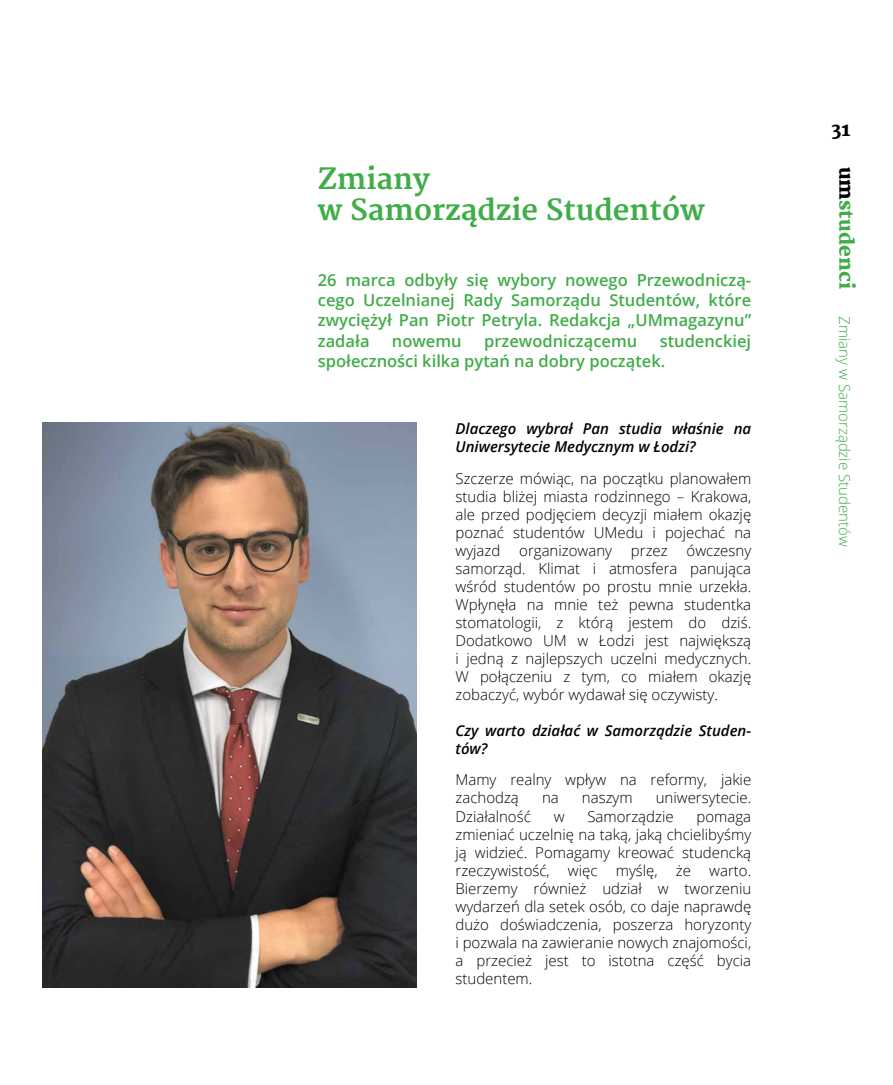
<style>
.page{position:relative;width:893px;height:1085px;background:#fff}
.page>*{position:absolute;margin:0;border:0;box-sizing:border-box;transform-origin:0 0}
.t1{font:700 28.5px/31.5px "Merriweather";color:#41ad49}
.t2{font:800 19.5px "Merriweather";color:#41ad49}
.t3{font:800 18.45px "Merriweather";color:#000}
.t4{font:600 16.5px/20.2px "Open Sans";color:#41ad49;text-align:justify}
.t5{font:300 15px/18px "Open Sans";color:#000;text-align:justify}
.t6{font:italic 600 15px/18px "Open Sans";color:#000}
.t7{font:300 15px "Open Sans";color:#41ad49}
.s1{color:#000}
</style>
<div class="page">
<img style="left:43px;top:422px;width:374px;height:565px">
<p class="t3" style="left:831px;top:119px;width:21px">31</p>
<h1 class="t1" style="left:318px;top:164px;width:388px">Zmiany<br>w Samorządzie Studentów</h1>
<h2 class="t2" style="left:858px;top:166px;width:124px;rotate:90deg"><span class="s1">um</span>studenci</h2>
<p class="t7" style="left:855px;top:316px;width:232px;rotate:90deg">Zmiany w Samorządzie Studentów</p>
<p class="t4" style="left:318px;top:269px;width:435px">26 marca odbyły się wybory nowego Przewodniczą&shy;cego Uczelnianej Rady Samorządu Studentów, które zwyciężył Pan Piotr Petryla. Redakcja „UMmagazynu” zadała</p>
<p class="t4" style="left:318px;top:330px;width:435px;text-indent:342px">studenckiej społeczności kilka pytań na dobry początek.</p>
<p class="t4" style="left:392px;top:330px;width:71px">nowemu</p>
<p class="t4" style="left:484px;top:330px;width:155px">przewodniczącemu</p>
<p class="t6" style="left:455px;top:419px;width:297px">Dlaczego wybrał Pan studia właśnie na<br>Uniwersytecie Medycznym w Łodzi?</p>
<p class="t5" style="left:455px;top:469px;width:297px">Szczerze mówiąc, na początku planowałem studia bliżej miasta rodzinnego – Krakowa, ale przed podjęciem decyzji miałem okazję poznać studentów UMedu i pojechać na wyjazd</p>
<p class="t5" style="left:455px;top:541px;width:297px;text-indent:231px">ówczesny samorząd. Klimat i atmosfera panująca wśród studentów po prostu mnie urzekła.<br>Wpłynęła na mnie też pewna studentka stomatologii, z którą jestem do dziś.<br>Dodatkowo UM w Łodzi jest największą i jedną z najlepszych uczelni medycznych.<br>W połączeniu z tym, co miałem okazję zobaczyć, wybór wydawał się oczywisty.</p>
<p class="t6" style="left:455px;top:721px;width:297px">Czy warto działać w Samorządzie Studen&shy;tów?</p>
<p class="t5" style="left:455px;top:770px;width:297px">Mamy realny wpływ na reformy, jakie zachodzą</p>
<p class="t5" style="left:519px;top:541px;width:94px">organizowany</p>
<p class="t5" style="left:631px;top:541px;width:38px">przez</p>
<p class="t5" style="left:542px;top:788px;width:18px">na</p>
<p class="t5" style="left:582px;top:788px;width:52px">naszym</p>
<p class="t5" style="left:656px;top:788px;width:97px">uniwersytecie.</p>
<p class="t5" style="left:455px;top:806px;width:77px">Działalność</p>
<p class="t5" style="left:554px;top:806px;width:12px">w</p>
<p class="t5" style="left:587px;top:806px;width:88px">Samorządzie</p>
<p class="t5" style="left:455px;top:806px;width:297px;text-indent:241px">pomaga zmieniać uczelnię na taką, jaką chcielibyśmy ją widzieć. Pomagamy kreować studencką rzeczywistość, więc myślę, że warto.<br>Bierzemy również udział w tworzeniu wydarzeń dla setek osób, co daje naprawdę dużo doświadczenia, poszerza horyzonty i pozwala na zawieranie nowych znajomości, a przecież jest to istotna część bycia studentem.</p>
</div>
